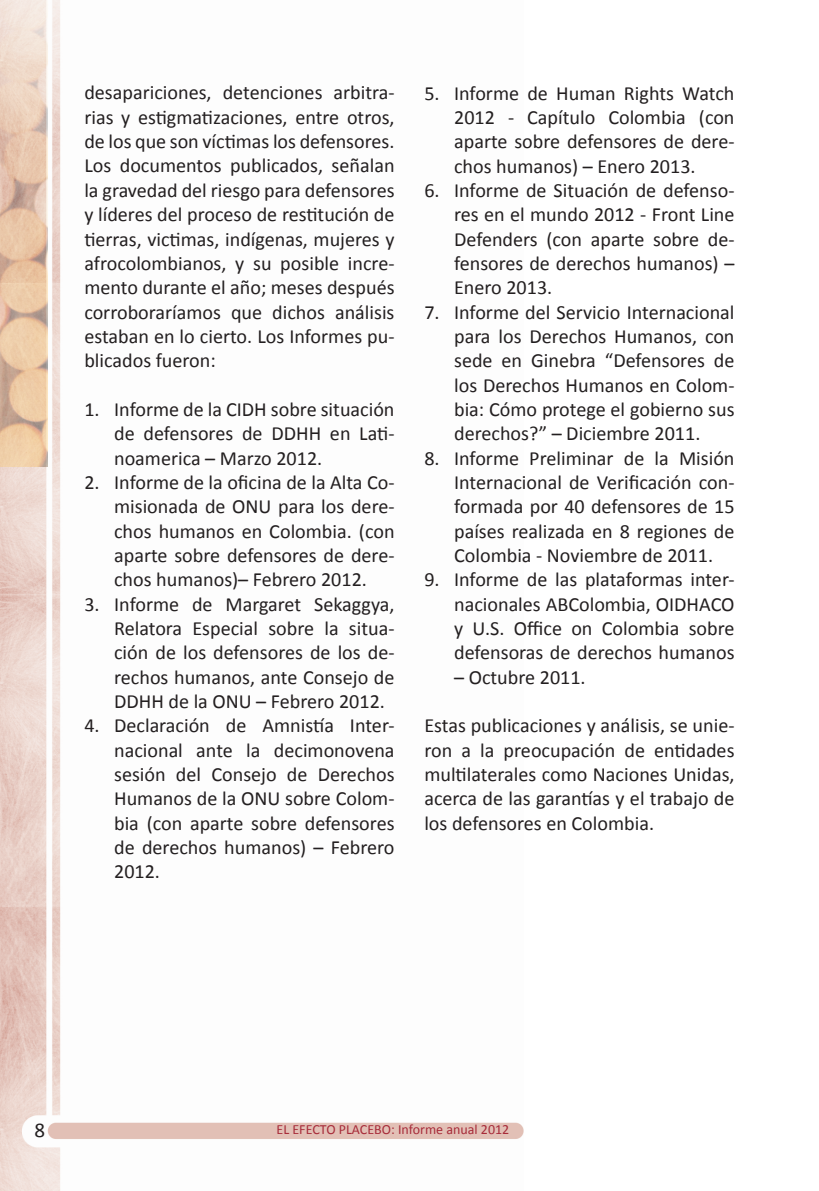
<style>
.page{position:relative;width:819px;height:1191px;background:#fff}
.page>*{position:absolute;margin:0;border:0;box-sizing:border-box;transform-origin:0 0}
.t1{font:21px "Calibri";color:#231f20}
.t2{font:20.12px/24.3px "Calibri";color:#231f20;text-align:justify}
.t3{font:14px "Calibri";color:#a72b39}
</style>
<div class="page">
<img style="left:0;top:0;width:523px;height:1191px">
<img style="left:0;top:0;width:47px;height:467px">
<p class="t2" style="left:84px;top:81px;width:312px">desapariciones, detenciones arbitra&shy;rias y estigmatizaciones, entre otros, de los que son víctimas los defensores.<br>Los documentos publicados, señalan la gravedad del riesgo para defensores y líderes del proceso de restitución de tierras, victimas, indígenas, mujeres y afrocolombianos, y su posible incre&shy;mento durante el año; meses después corroboraríamos que dichos análisis estaban en lo cierto. Los Informes pu&shy;blicados fueron:</p>
<p class="t2" style="left:114px;top:397px;width:282px;text-indent:-30px">1. Informe de la CIDH sobre situación de defensores de DDHH en Lati&shy;noamerica – Marzo 2012.</p>
<p class="t2" style="left:114px;top:470px;width:282px;text-indent:-30px">2. Informe de la oficina de la Alta Co&shy;misionada de ONU para los dere&shy;chos humanos en Colombia. (con aparte sobre defensores de dere&shy;chos humanos)– Febrero 2012.</p>
<p class="t2" style="left:114px;top:592px;width:282px;text-indent:-30px">3. Informe de Margaret Sekaggya, Relatora Especial sobre la situa&shy;ción de los defensores de los de&shy;rechos humanos, ante Consejo de DDHH de la ONU – Febrero 2012.</p>
<p class="t2" style="left:114px;top:713px;width:282px;text-indent:-30px">4. Declaración de Amnistía Inter&shy;nacional ante la decimonovena sesión del Consejo de Derechos Humanos de la ONU sobre Colom&shy;bia (con aparte sobre defensores de derechos humanos) – Febrero 2012.</p>
<p class="t2" style="left:454px;top:81px;width:282px;text-indent:-30px">5. Informe de Human Rights Watch 2012 - Capítulo Colombia (con aparte sobre defensores de dere&shy;chos humanos) – Enero 2013.</p>
<p class="t2" style="left:454px;top:178px;width:282px;text-indent:-30px">6. Informe de Situación de defenso&shy;res en el mundo 2012 - Front Line Defenders (con aparte sobre de&shy;fensores de derechos humanos) – Enero 2013.</p>
<p class="t2" style="left:454px;top:300px;width:282px;text-indent:-30px">7. Informe del Servicio Internacional para los Derechos Humanos, con sede en Ginebra “Defensores de los Derechos Humanos en Colom&shy;bia: Cómo protege el gobierno sus derechos?” – Diciembre 2011.</p>
<p class="t2" style="left:454px;top:446px;width:282px;text-indent:-30px">8. Informe Preliminar de la Misión Internacional de Verificación con&shy;formada por 40 defensores de 15 países realizada en 8 regiones de Colombia - Noviembre de 2011.</p>
<p class="t2" style="left:454px;top:567px;width:282px;text-indent:-30px">9. Informe de las plataformas inter&shy;nacionales ABColombia, OIDHACO y U.S. Office on Colombia sobre defensoras de derechos humanos</p>
<p class="t2" style="left:454px;top:665px;width:133px">– Octubre 2011.</p>
<p class="t2" style="left:424px;top:713px;width:312px">Estas publicaciones y análisis, se unie&shy;ron a la preocupación de entidades multilaterales como Naciones Unidas, acerca de las garantías y el trabajo de los defensores en Colombia.</p>
<p class="t1" style="left:35px;top:1116px;width:12px">8</p>
<p class="t3" style="left:276px;top:1120px;width:234px">EL EFECTO PLACEBO: Informe anual 2012</p>
</div>
